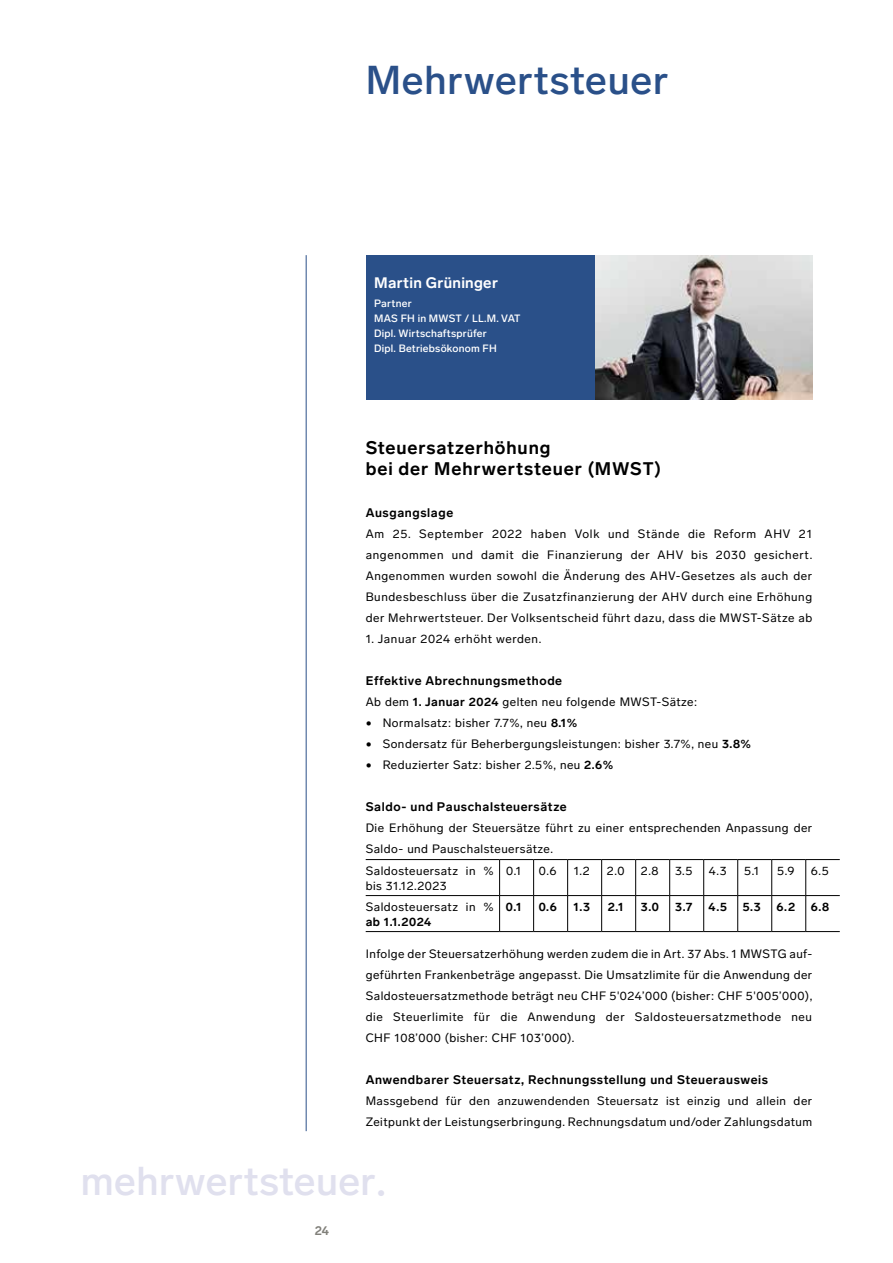
<style>
.page{position:relative;width:893px;height:1263px;background:#fff}
.page>*{position:absolute;margin:0;border:0;box-sizing:border-box;transform-origin:0 0}
.t1{font:500 39.75px "Lab Grotesque";letter-spacing:.01em;color:#e0e0ee}
.t2{font:500 39.75px "Lab Grotesque";letter-spacing:.02em;color:#2a5089}
.t3{font:700 18px/21px "Lab Grotesque";letter-spacing:.05em;color:#000}
.t4{font:700 15px "Lab Grotesque";letter-spacing:.02em;color:#fff}
.t5{font:700 12.75px "Lab Grotesque";color:#81807a;scale:.95 1}
.t6{font:700 12.3px "Lab Grotesque";letter-spacing:.05em;color:#000}
.t7{font:12px/21px "Lab Grotesque";letter-spacing:.04em;color:#000;text-align:justify}
.t8{font:700 12px "Lab Grotesque";letter-spacing:.04em;color:#000}
.t9{font:500 10.5px/15px "Lab Grotesque";letter-spacing:.02em;color:#fff}
.s1{font-weight:700}
</style>
<div class="page">
<hr style="left:306px;top:255px;width:1px;height:876px;background:#2a5089">
<div style="left:366px;top:255px;width:229px;height:145px;background:#2a5089"></div>
<img style="left:595px;top:255px;width:217px;height:145px">
<hr style="left:366px;top:859px;width:134px;height:1px;background:#000">
<hr style="left:500px;top:859px;width:34px;height:1px;background:#000">
<hr style="left:534px;top:859px;width:34px;height:1px;background:#000">
<hr style="left:568px;top:859px;width:34px;height:1px;background:#000">
<hr style="left:602px;top:859px;width:34px;height:1px;background:#000">
<hr style="left:636px;top:859px;width:34px;height:1px;background:#000">
<hr style="left:670px;top:859px;width:34px;height:1px;background:#000">
<hr style="left:704px;top:859px;width:34px;height:1px;background:#000">
<hr style="left:738px;top:859px;width:34px;height:1px;background:#000">
<hr style="left:772px;top:859px;width:34px;height:1px;background:#000">
<hr style="left:806px;top:859px;width:34px;height:1px;background:#000">
<hr style="left:366px;top:895px;width:134px;height:1px;background:#000">
<hr style="left:500px;top:895px;width:34px;height:1px;background:#000">
<hr style="left:534px;top:895px;width:34px;height:1px;background:#000">
<hr style="left:568px;top:895px;width:34px;height:1px;background:#000">
<hr style="left:602px;top:895px;width:34px;height:1px;background:#000">
<hr style="left:636px;top:895px;width:34px;height:1px;background:#000">
<hr style="left:670px;top:895px;width:34px;height:1px;background:#000">
<hr style="left:704px;top:895px;width:34px;height:1px;background:#000">
<hr style="left:738px;top:895px;width:34px;height:1px;background:#000">
<hr style="left:772px;top:895px;width:34px;height:1px;background:#000">
<hr style="left:806px;top:895px;width:34px;height:1px;background:#000">
<hr style="left:366px;top:931px;width:134px;height:1px;background:#000">
<hr style="left:500px;top:931px;width:34px;height:1px;background:#000">
<hr style="left:534px;top:931px;width:34px;height:1px;background:#000">
<hr style="left:568px;top:931px;width:34px;height:1px;background:#000">
<hr style="left:602px;top:931px;width:34px;height:1px;background:#000">
<hr style="left:636px;top:931px;width:34px;height:1px;background:#000">
<hr style="left:670px;top:931px;width:34px;height:1px;background:#000">
<hr style="left:704px;top:931px;width:34px;height:1px;background:#000">
<hr style="left:738px;top:931px;width:34px;height:1px;background:#000">
<hr style="left:772px;top:931px;width:34px;height:1px;background:#000">
<hr style="left:806px;top:931px;width:34px;height:1px;background:#000">
<hr style="left:499px;top:860px;width:1px;height:35px;background:#000">
<hr style="left:533px;top:860px;width:1px;height:35px;background:#000">
<hr style="left:567px;top:860px;width:1px;height:35px;background:#000">
<hr style="left:601px;top:860px;width:1px;height:35px;background:#000">
<hr style="left:635px;top:860px;width:1px;height:35px;background:#000">
<hr style="left:669px;top:860px;width:1px;height:35px;background:#000">
<hr style="left:703px;top:860px;width:1px;height:35px;background:#000">
<hr style="left:737px;top:860px;width:1px;height:35px;background:#000">
<hr style="left:771px;top:860px;width:1px;height:35px;background:#000">
<hr style="left:805px;top:860px;width:1px;height:35px;background:#000">
<hr style="left:499px;top:896px;width:1px;height:35px;background:#000">
<hr style="left:533px;top:896px;width:1px;height:35px;background:#000">
<hr style="left:567px;top:896px;width:1px;height:35px;background:#000">
<hr style="left:601px;top:896px;width:1px;height:35px;background:#000">
<hr style="left:635px;top:896px;width:1px;height:35px;background:#000">
<hr style="left:669px;top:896px;width:1px;height:35px;background:#000">
<hr style="left:703px;top:896px;width:1px;height:35px;background:#000">
<hr style="left:737px;top:896px;width:1px;height:35px;background:#000">
<hr style="left:771px;top:896px;width:1px;height:35px;background:#000">
<hr style="left:805px;top:896px;width:1px;height:35px;background:#000">
<h1 class="t2" style="left:366px;top:56px;width:304px">Mehrwertsteuer</h1>
<p class="t4" style="left:374px;top:273px;width:125px">Martin Grüninger</p>
<p class="t9" style="left:374px;top:296px;width:148px">Partner<br>MAS FH in MWST / LL.M. VAT<br>Dipl. Wirtschaftsprüfer<br>Dipl. Betriebsökonom FH</p>
<h2 class="t3" style="left:366px;top:438px;width:297px">Steuersatzerhöhung<br>bei der Mehrwertsteuer (MWST)</h2>
<p class="t6" style="left:366px;top:506px;width:89px">Ausgangslage</p>
<p class="t7" style="left:366px;top:524px;width:448px">Am 25. September 2022 haben Volk und Stände die Reform AHV 21 angenommen und damit die Finanzierung der AHV bis 2030 gesichert.<br>Angenommen wurden sowohl die Änderung des AHV-Gesetzes als auch der Bundesbeschluss über die Zusatzfinanzierung der AHV durch eine Erhöhung der Mehrwertsteuer. Der Volksentscheid führt dazu, dass die MWST-Sätze ab</p>
<p class="t7" style="left:366px;top:629px;width:177px">1. Januar 2024 erhöht werden.</p>
<p class="t6" style="left:366px;top:674px;width:198px">Effektive Abrechnungsmethode</p>
<p class="t7" style="left:366px;top:692px;width:333px">Ab dem <span class="s1">1. Januar 2024</span> gelten neu folgende MWST-Sätze:</p>
<p class="t7" style="left:366px;top:713px;width:213px">• Normalsatz: bisher 7.7%, neu <span class="s1">8.1%</span></p>
<p class="t7" style="left:366px;top:734px;width:387px">• Sondersatz für Beherbergungsleistungen: bisher 3.7%, neu <span class="s1">3.8%</span></p>
<p class="t7" style="left:366px;top:755px;width:249px">• Reduzierter Satz: bisher 2.5%, neu <span class="s1">2.6%</span></p>
<p class="t6" style="left:366px;top:800px;width:203px">Saldo- und Pauschalsteuersätze</p>
<p class="t7" style="left:366px;top:818px;width:448px;text-align:left">Die Erhöhung der Steuersätze führt zu einer entsprechenden Anpassung der<br>Saldo- und Pauschalsteuersätze.<br>Saldosteuersatz in %</p>
<p class="t7" style="left:366px;top:875px;width:82px">bis 31.12.2023</p>
<p class="t7" style="left:506px;top:860px;width:17px">0.1</p>
<p class="t7" style="left:539px;top:860px;width:19px">0.6</p>
<p class="t7" style="left:574px;top:860px;width:17px">1.2</p>
<p class="t7" style="left:607px;top:860px;width:19px">2.0</p>
<p class="t7" style="left:641px;top:860px;width:19px">2.8</p>
<p class="t7" style="left:675px;top:860px;width:19px">3.5</p>
<p class="t7" style="left:709px;top:860px;width:19px">4.3</p>
<p class="t7" style="left:744px;top:860px;width:17px">5.1</p>
<p class="t7" style="left:777px;top:860px;width:19px">5.9</p>
<p class="t7" style="left:811px;top:860px;width:19px">6.5</p>
<p class="t7" style="left:366px;top:896px;width:129px">Saldosteuersatz in %</p>
<p class="t8" style="left:366px;top:914px;width:67px">ab 1.1.2024</p>
<p class="t8" style="left:506px;top:899px;width:17px">0.1</p>
<p class="t8" style="left:539px;top:899px;width:19px">0.6</p>
<p class="t8" style="left:574px;top:899px;width:18px">1.3</p>
<p class="t8" style="left:608px;top:899px;width:17px">2.1</p>
<p class="t8" style="left:641px;top:899px;width:19px">3.0</p>
<p class="t8" style="left:675px;top:899px;width:19px">3.7</p>
<p class="t8" style="left:709px;top:899px;width:20px">4.5</p>
<p class="t8" style="left:743px;top:899px;width:19px">5.3</p>
<p class="t8" style="left:777px;top:899px;width:20px">6.2</p>
<p class="t8" style="left:811px;top:899px;width:20px">6.8</p>
<p class="t7" style="left:366px;top:944px;width:448px">Infolge der Steuersatzerhöhung werden zudem die in Art. 37 Abs. 1 MWSTG auf&shy;geführten Frankenbeträge angepasst. Die Umsatzlimite für die Anwendung der Saldosteuersatzmethode beträgt neu CHF 5'024’000 (bisher: CHF 5'005’000), die Steuerlimite für die Anwendung der Saldosteuersatzmethode neu CHF 108’000 (bisher: CHF 103’000).</p>
<p class="t6" style="left:366px;top:1073px;width:404px">Anwendbarer Steuersatz, Rechnungsstellung und Steuerausweis</p>
<p class="t7" style="left:366px;top:1091px;width:448px">Massgebend für den anzuwendenden Steuersatz ist einzig und allein der<br>Zeitpunkt der Leistungserbringung. Rechnungsdatum und/oder Zahlungsdatum</p>
<h1 class="t1" style="left:81px;top:1157px;width:307px">mehrwertsteuer·</h1>
<p class="t5" style="left:315px;top:1223px;width:16px">24</p>
</div>
